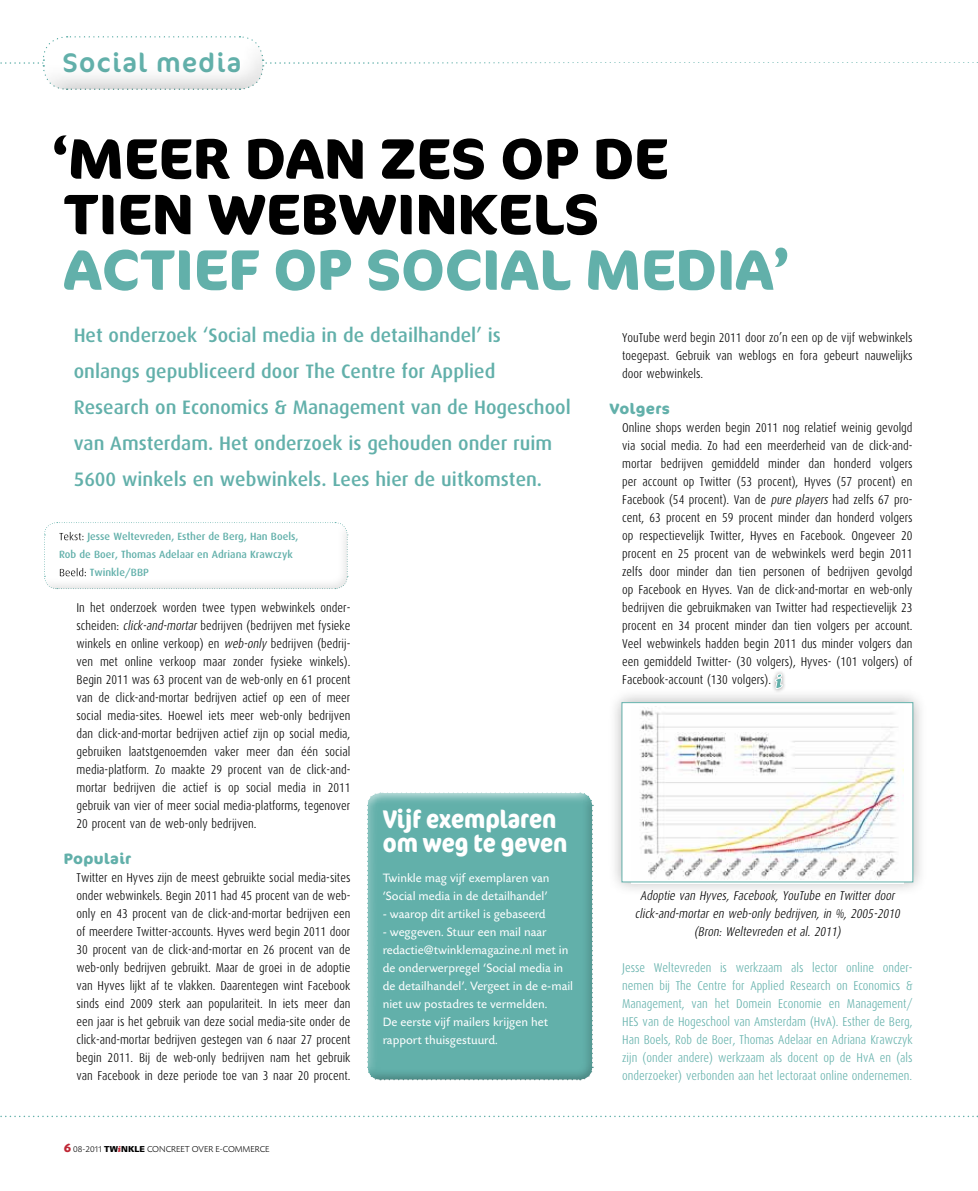
<style>
.page{position:relative;width:978px;height:1191px;background:#fff}
.page>*{position:absolute;margin:0;border:0;box-sizing:border-box;transform-origin:0 0}
.t1{font:700 57px/55.5px "Cocon";color:#000}
.t2{font:700 57px "Cocon";color:#62b0aa}
.t3{font:27px "Cocon";letter-spacing:.05em;color:#62b0aa}
.t4{font:700 condensed 25.5px/24px "Cocon";color:#fff}
.t5{font:500 19.5px/36px "Dax";color:#62b0aa}
.t6{font:700 15px "Cocon";letter-spacing:.025em;color:#62b0aa}
.t7{font:300 12.75px/18px "Dax Condensed";color:#000;text-align:justify}
.t8{font:300 12.75px/18px "Dax Condensed";color:#62b0aa;text-align:justify}
.t9{font:12.75px/18px "Today SB";color:#fff}
.t10{font:italic 300 12.75px/18px "Dax Condensed";color:#000;text-align:center}
.t11{font:500 10.5px "Dax";color:#62b0aa}
.t12{font:300 9px "Today SB";color:#000}
.s1{font-style:italic}
.s2{font-weight:700;font-size:12.75px;color:#bf2836}
.s3{font-family:"Univers";font-weight:900;font-size:8.25px}
.s4{font-family:"Goudy Heavyface";font-weight:400;font-style:italic;font-size:8.25px;color:#bf2836}
</style>
<div class="page">
<svg style="left:0;top:1115px;width:978px;height:2px"></svg>
<svg style="left:0;top:62px;width:978px;height:2px"></svg>
<div style="left:42px;top:36px;width:238px;height:57px;background:#000;opacity:.4"></div>
<div style="left:397px;top:63px;width:581px;height:388px;background:#fff"></div>
<div style="left:367px;top:791px;width:238px;height:290px;background:#000;opacity:.35"></div>
<div style="left:44px;top:521px;width:306px;height:71px;background:#000;opacity:.15"></div>
<div style="left:770px;top:669px;width:16px;height:23px;background:#000;opacity:.5"></div>
<svg style="left:775px;top:673px;width:8px;height:14px"></svg>
<div style="left:607px;top:687px;width:320px;height:209px;background:#000;opacity:.3"></div>
<div style="left:622px;top:702px;width:291px;height:180px;background:#fff"></div>
<img style="left:631px;top:706px;width:273px;height:177px">
<div style="left:622px;top:702px;width:291px;height:180px;border:1px solid #62b0aa"></div>
<h2 class="t3" style="left:63px;top:47px;width:180px">Social media</h2>
<h1 class="t1" style="left:52px;top:132px;width:618px">‘MEER DAN ZES OP DE<br>TIEN WEBWINKELS</h1>
<h1 class="t2" style="left:64px;top:236px;width:727px">ACTIEF OP SOCIAL MEDIA’</h1>
<p class="t5" style="left:74px;top:317px;width:499px">Het onderzoek ‘Social media in de detailhandel’ is onlangs gepubliceerd door The Centre for Applied Research on Economics &amp; Management van de Hogeschool van Amsterdam. Het onderzoek is gehouden onder ruim 5600 winkels en webwinkels. Lees hier de uitkomsten.</p>
<p class="t11" style="left:87px;top:530px;width:213px">Jesse Weltevreden, Esther de Berg, Han Boels,</p>
<p class="t11" style="left:59px;top:548px;width:235px">Rob de Boer, Thomas Adelaar en Adriana Krawczyk</p>
<p class="t11" style="left:90px;top:566px;width:61px">Twinkle/BBP</p>
<p class="t7" style="left:77px;top:599px;width:275px">In het onderzoek worden twee typen webwinkels onder&shy;scheiden: <span class="s1">click-and-mortar</span> bedrijven (bedrijven met fysieke winkels en online verkoop) en <span class="s1">web-only</span> bedrijven (bedrij&shy;ven met online verkoop maar zonder fysieke winkels).<br>Begin 2011 was 63 procent van de web-only en 61 procent van de click-and-mortar bedrijven actief op een of meer social media-sites. Hoewel iets meer web-only bedrijven dan click-and-mortar bedrijven actief zijn op social media, gebruiken laatstgenoemden vaker meer dan één social media-platform. Zo maakte 29 procent van de click-and&shy;mortar bedrijven die actief is op social media in 2011 gebruik van vier of meer social media-platforms, tegenover 20 procent van de web-only bedrijven.</p>
<p class="t6" style="left:64px;top:850px;width:69px">POPULAIR</p>
<p class="t7" style="left:77px;top:869px;width:275px">Twitter en Hyves zijn de meest gebruikte social media-sites onder webwinkels. Begin 2011 had 45 procent van de web&shy;only en 43 procent van de click-and-mortar bedrijven een of meerdere Twitter-accounts. Hyves werd begin 2011 door 30 procent van de click-and-mortar en 26 procent van de web-only bedrijven gebruikt. Maar de groei in de adoptie van Hyves lijkt af te vlakken. Daarentegen wint Facebook sinds eind 2009 sterk aan populariteit. In iets meer dan een jaar is het gebruik van deze social media-site onder de click-and-mortar bedrijven gestegen van 6 naar 27 procent begin 2011. Bij de web-only bedrijven nam het gebruik van Facebook in deze periode toe van 3 naar 20 procent.</p>
<p class="t12" style="left:64px;top:1144px;width:207px"><span class="s2">6</span> 08-2011 <span class="s3">TW</span><span class="s4">i</span><span class="s3">NKLE</span> CONCREET OVER E-COMMERCE</p>
<h3 class="t4" style="left:383px;top:808px;width:186px">Vijf exemplaren om weg te geven</h3>
<p class="t9" style="left:383px;top:869px;width:168px">Twinkle mag vijf exemplaren van ‘Social media in de detailhandel’</p>
<p class="t9" style="left:383px;top:905px;width:164px">- waarop dit artikel is gebaseerd</p>
<p class="t9" style="left:383px;top:923px;width:192px">- weggeven. Stuur een mail naar redactie@twinklemagazine.nl met in de onderwerpregel ‘Social media in de detailhandel’. Vergeet in de e-mail niet uw postadres te vermelden.<br>De eerste vijf mailers krijgen het rapport thuisgestuurd.</p>
<p class="t7" style="left:622px;top:329px;width:292px">YouTube werd begin 2011 door zo’n een op de vijf webwinkels toegepast. Gebruik van weblogs en fora gebeurt nauwelijks door webwinkels.</p>
<p class="t6" style="left:609px;top:400px;width:62px">VOLGERS</p>
<p class="t7" style="left:622px;top:419px;width:292px">Online shops werden begin 2011 nog relatief weinig gevolgd via social media. Zo had een meerderheid van de click-and&shy;mortar bedrijven gemiddeld minder dan honderd volgers per account op Twitter (53 procent), Hyves (57 procent) en Facebook (54 procent). Van de <span class="s1">pure players</span> had zelfs 67 pro&shy;cent, 63 procent en 59 procent minder dan honderd volgers op respectievelijk Twitter, Hyves en Facebook. Ongeveer 20 procent en 25 procent van de webwinkels werd begin 2011 zelfs door minder dan tien personen of bedrijven gevolgd op Facebook en Hyves. Van de click-and-mortar en web-only bedrijven die gebruikmaken van Twitter had respectievelijk 23 procent en 34 procent minder dan tien volgers per account.<br>Veel webwinkels hadden begin 2011 dus minder volgers dan een gemiddeld Twitter- (30 volgers), Hyves- (101 volgers) of Facebook-account (130 volgers).</p>
<p class="t10" style="left:635px;top:887px;width:269px">Adoptie van Hyves, Facebook, YouTube en Twitter door click-and-mortar en web-only bedrijven, in %, 2005-2010 (Bron: Weltevreden et al. 2011)</p>
<p class="t8" style="left:622px;top:959px;width:292px">Jesse Weltevreden is werkzaam als lector online onder&shy;nemen bij The Centre for Applied Research on Economics &amp; Management, van het Domein Economie en Management/ HES van de Hogeschool van Amsterdam (HvA). Esther de Berg, Han Boels, Rob de Boer, Thomas Adelaar en Adriana Krawczyk zijn (onder andere) werkzaam als docent op de HvA en (als onderzoeker) verbonden aan het lectoraat online ondernemen.</p>
</div>
